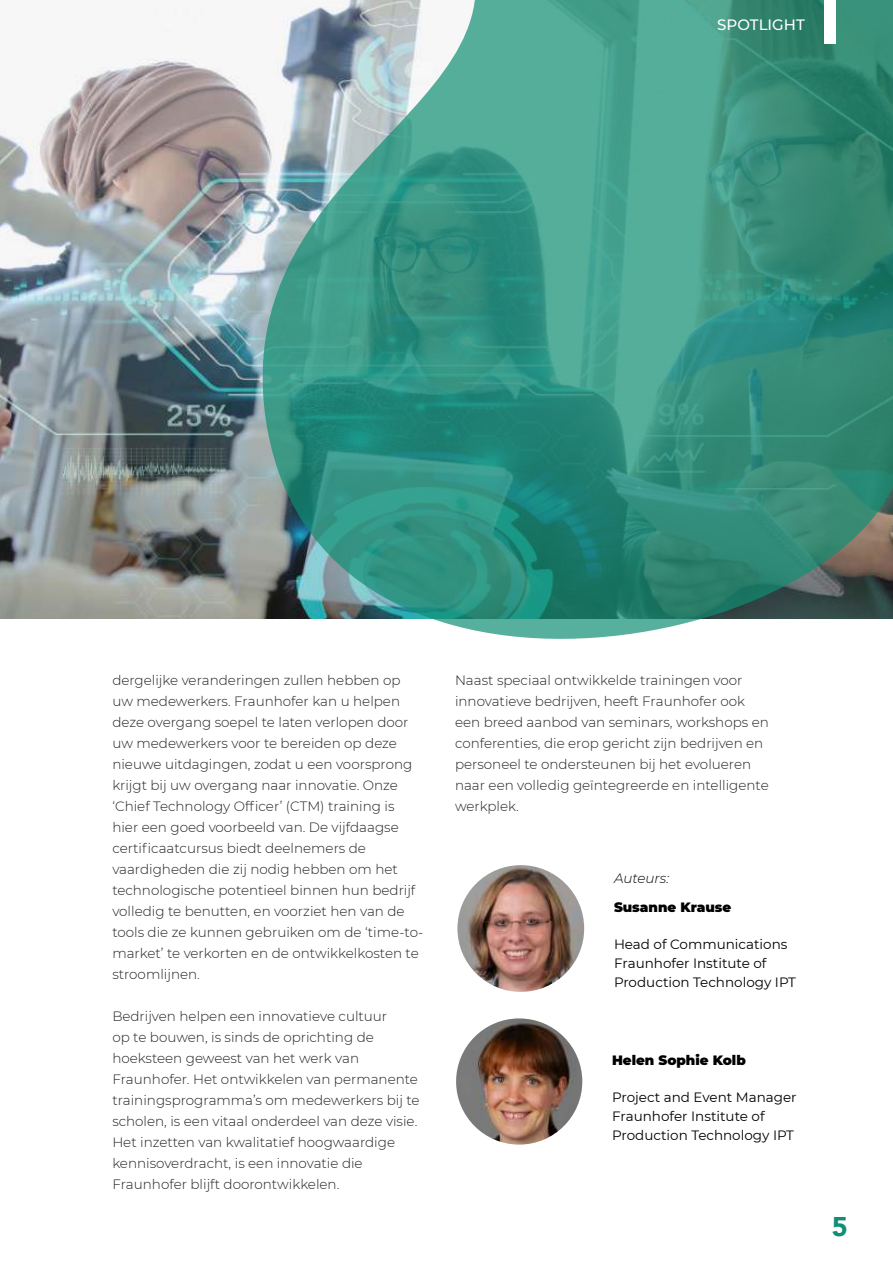
<style>
.page{position:relative;width:893px;height:1263px;background:#fff}
.page>*{position:absolute;margin:0;border:0;box-sizing:border-box;transform-origin:0 0}
.t1{font:900 27px "Avenir";color:#0f8f73}
.t2{font:500 15px "Montserrat";color:#fff}
.t3{font:300 13.5px/21px "Montserrat";color:#231f20}
.t4{font:13.5px/18.8px "Montserrat";color:#000}
.t5{font:900 13.5px "Montserrat";color:#000}
.t6{font:italic 300 13.5px "Montserrat";color:#000}
</style>
<div class="page">
<img style="left:0;top:58px;width:261px;height:560px">
<svg style="left:261px;top:0;width:632px;height:639px"></svg>
<img style="left:456px;top:1018px;width:126px;height:126px;border-radius:63px">
<img style="left:457px;top:865px;width:127px;height:127px;border-radius:63px">
<div style="left:824px;top:0;width:11px;height:44px;background:#fff"></div>
<p class="t2" style="left:717px;top:16px;width:89px">SPOTLIGHT</p>
<p class="t3" style="left:112px;top:671px;width:313px">dergelijke veranderingen zullen hebben op uw medewerkers. Fraunhofer kan u helpen deze overgang soepel te laten verlopen door uw medewerkers voor te bereiden op deze nieuwe uitdagingen, zodat u een voorsprong krijgt bij uw overgang naar innovatie. Onze ‘Chief Technology Officer’ (CTM) training is hier een goed voorbeeld van. De vijfdaagse certificaatcursus biedt deelnemers de vaardigheden die zij nodig hebben om het technologische potentieel binnen hun bedrijf volledig te benutten, en voorziet hen van de tools die ze kunnen gebruiken om de ‘time-to&shy;market’ te verkorten en de ontwikkelkosten te stroomlijnen.</p>
<p class="t3" style="left:112px;top:1007px;width:309px">Bedrijven helpen een innovatieve cultuur<br>op te bouwen, is sinds de oprichting de hoeksteen geweest van het werk van Fraunhofer. Het ontwikkelen van permanente trainingsprogramma’s om medewerkers bij te scholen, is een vitaal onderdeel van deze visie.<br>Het inzetten van kwalitatief hoogwaardige kennisoverdracht, is een innovatie die Fraunhofer blijft doorontwikkelen.</p>
<p class="t3" style="left:455px;top:671px;width:315px">Naast speciaal ontwikkelde trainingen voor innovatieve bedrijven, heeft Fraunhofer ook een breed aanbod van seminars, workshops en conferenties, die erop gericht zijn bedrijven en personeel te ondersteunen bij het evolueren naar een volledig geïntegreerde en intelligente werkplek.</p>
<p class="t6" style="left:614px;top:870px;width:57px">Auteurs:</p>
<p class="t5" style="left:614px;top:900px;width:119px">Susanne Krause</p>
<p class="t4" style="left:614px;top:936px;width:183px">Head of Communications<br>Fraunhofer Institute of<br>Production Technology IPT</p>
<p class="t5" style="left:612px;top:1054px;width:135px">Helen Sophie Kolb</p>
<p class="t4" style="left:612px;top:1089px;width:186px">Project and Event Manager<br>Fraunhofer Institute of<br>Production Technology IPT</p>
<h1 class="t1" style="left:832px;top:1211px;width:17px">5</h1>
</div>
